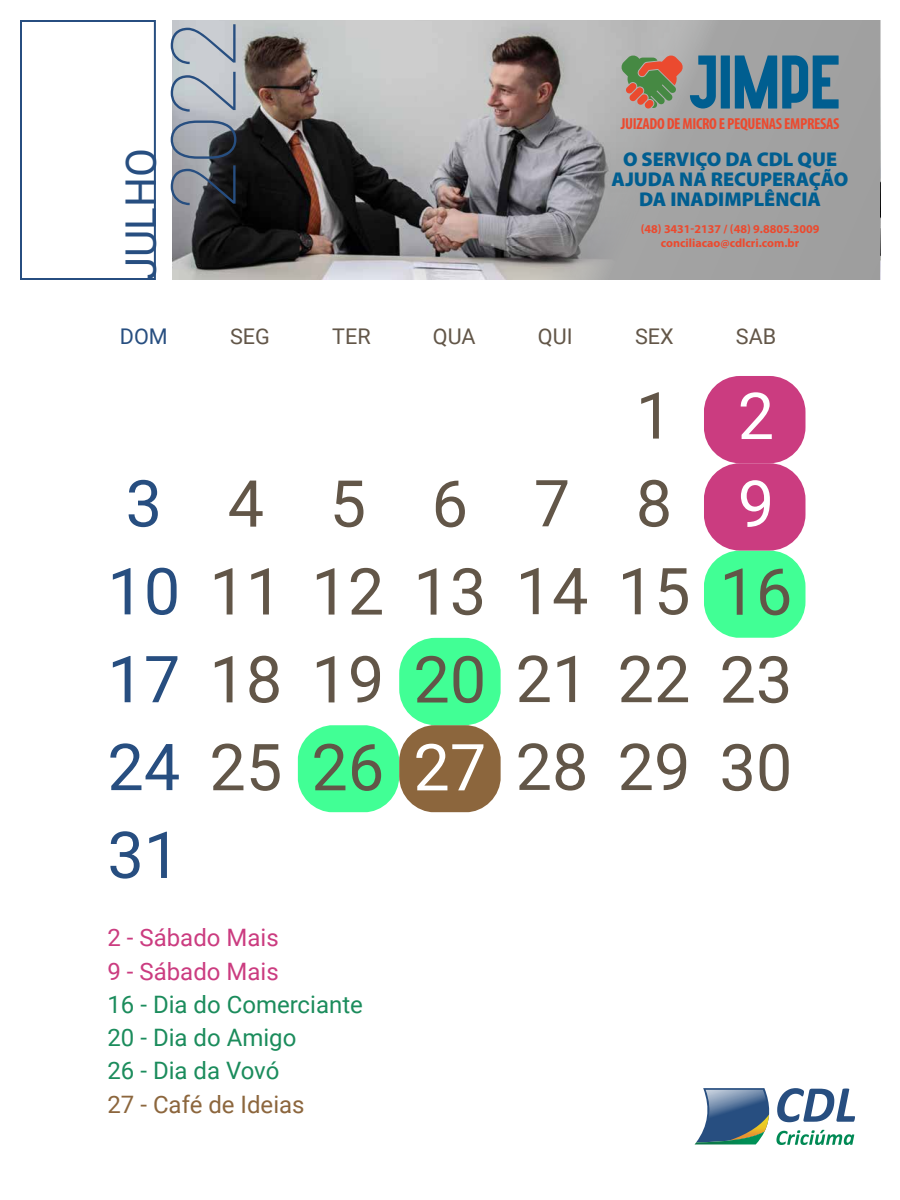
<style>
.page{position:relative;width:900px;height:1200px;background:#fff}
.page>*{position:absolute;margin:0;border:0;box-sizing:border-box;transform-origin:0 0}
.t1{font:100 90px "Roboto";color:#274e80}
.t2{font:64.8px/87.9px "Roboto";color:#625648}
.t3{font:64.8px/87.9px "Roboto";color:#274e80}
.t4{font:64.8px/87.9px "Roboto";color:#fff}
.t5{font:42px "Roboto";color:#274e80}
.t6{font:24px/33.2px "Roboto";color:#1b8c5c}
.t7{font:24px/33.2px "Roboto";color:#cb3c80}
.t8{font:24px "Roboto";color:#8c663d}
.t9{font:21.6px "Roboto";color:#625648}
.t10{font:21.6px "Roboto";color:#274e80}
.t11{font:900 20px/20px "Myriad Pro";color:#005e90;text-align:center}
.t12{font:700 condensed 16px "Myriad Pro";letter-spacing:-.02em;color:#eb4a2f}
.t13{font:700 12px/14px "Myriad Pro";color:#eb4a2f;text-align:center}
.s1{color:#625648}
</style>
<div class="page">
<div style="left:704px;top:551px;width:102px;height:87px;background:#41ff95;border-radius:36px"></div>
<div style="left:704px;top:376px;width:102px;height:87px;background:#cb3c80;border-radius:36px"></div>
<div style="left:704px;top:463px;width:102px;height:88px;background:#cb3c80;border-radius:36px"></div>
<div style="left:298px;top:725px;width:101px;height:87px;background:#41ff95;border-radius:36px"></div>
<div style="left:399px;top:725px;width:102px;height:87px;background:#8c663d;border-radius:36px"></div>
<div style="left:399px;top:638px;width:102px;height:87px;background:#41ff95;border-radius:36px"></div>
<img style="left:172px;top:20px;width:366px;height:260px">
<svg style="left:538px;top:20px;width:342px;height:260px;background:#a0a0a0"></svg>
<svg style="left:690px;top:56px;width:26px;height:53px"></svg>
<div style="left:721px;top:56px;width:9px;height:53px;background:#005e90"></div>
<svg style="left:735px;top:56px;width:104px;height:53px;background:#3c7796"></svg>
<svg style="left:621px;top:55px;width:62px;height:54px;background:#988665"></svg>
<svg style="left:695px;top:1088px;width:160px;height:57px"></svg>
<svg style="left:20px;top:20px;width:136px;height:260px"></svg>
<h3 class="t5" style="left:112px;top:280px;width:133px;rotate:-90deg">JULHO</h3>
<h1 class="t1" style="left:141px;top:210px;width:192px;rotate:-90deg">2022</h1>
<h3 class="t12" style="left:621px;top:114px;width:220px">JUIZADO DE MICRO E PEQUENAS EMPRESAS</h3>
<h3 class="t11" style="left:612px;top:149px;width:238px">O SERVIÇO DA CDL QUE<br>AJUDA NA RECUPERAÇÃO<br>DA INADIMPLÊNCIA</h3>
<p class="t13" style="left:641px;top:221px;width:180px">(48) 3431-2137 / (48) 9.8805.3009 conciliacao@cdlcri.com.br</p>
<h3 class="t10" style="left:120px;top:321px;width:49px">DOM</h3>
<h3 class="t9" style="left:230px;top:321px;width:41px">SEG</h3>
<h3 class="t9" style="left:332px;top:321px;width:40px">TER</h3>
<h3 class="t9" style="left:433px;top:321px;width:44px">QUA</h3>
<h3 class="t9" style="left:538px;top:321px;width:36px">QUI</h3>
<h3 class="t9" style="left:635px;top:321px;width:40px">SEX</h3>
<h3 class="t9" style="left:736px;top:321px;width:42px">SAB</h3>
<h2 class="t3" style="left:107px;top:457px;width:176px">3<br>10 <span class="s1">11<br></span>17 <span class="s1">18<br></span>24 <span class="s1">25<br></span>31</h2>
<h2 class="t2" style="left:228px;top:457px;width:38px">4</h2>
<h2 class="t2" style="left:311px;top:457px;width:74px">5<br>12<br>19<br>26</h2>
<h2 class="t2" style="left:413px;top:457px;width:74px">6<br>13<br>20</h2>
<h2 class="t4" style="left:413px;top:721px;width:74px">27</h2>
<h3 class="t7" style="left:108px;top:920px;width:173px">2 - Sábado Mais<br>9 - Sábado Mais</h3>
<h3 class="t6" style="left:108px;top:987px;width:257px">16 - Dia do Comerciante<br>20 - Dia do Amigo<br>26 - Dia da Vovó</h3>
<h3 class="t8" style="left:108px;top:1087px;width:199px">27 - Café de Ideias</h3>
<h2 class="t4" style="left:738px;top:370px;width:38px">2<br>9</h2>
<h2 class="t2" style="left:636px;top:369px;width:38px">1<br>8</h2>
<h2 class="t2" style="left:516px;top:457px;width:278px">7<br>14 15 16<br>21 22 23<br>28 29 30</h2>
</div>
